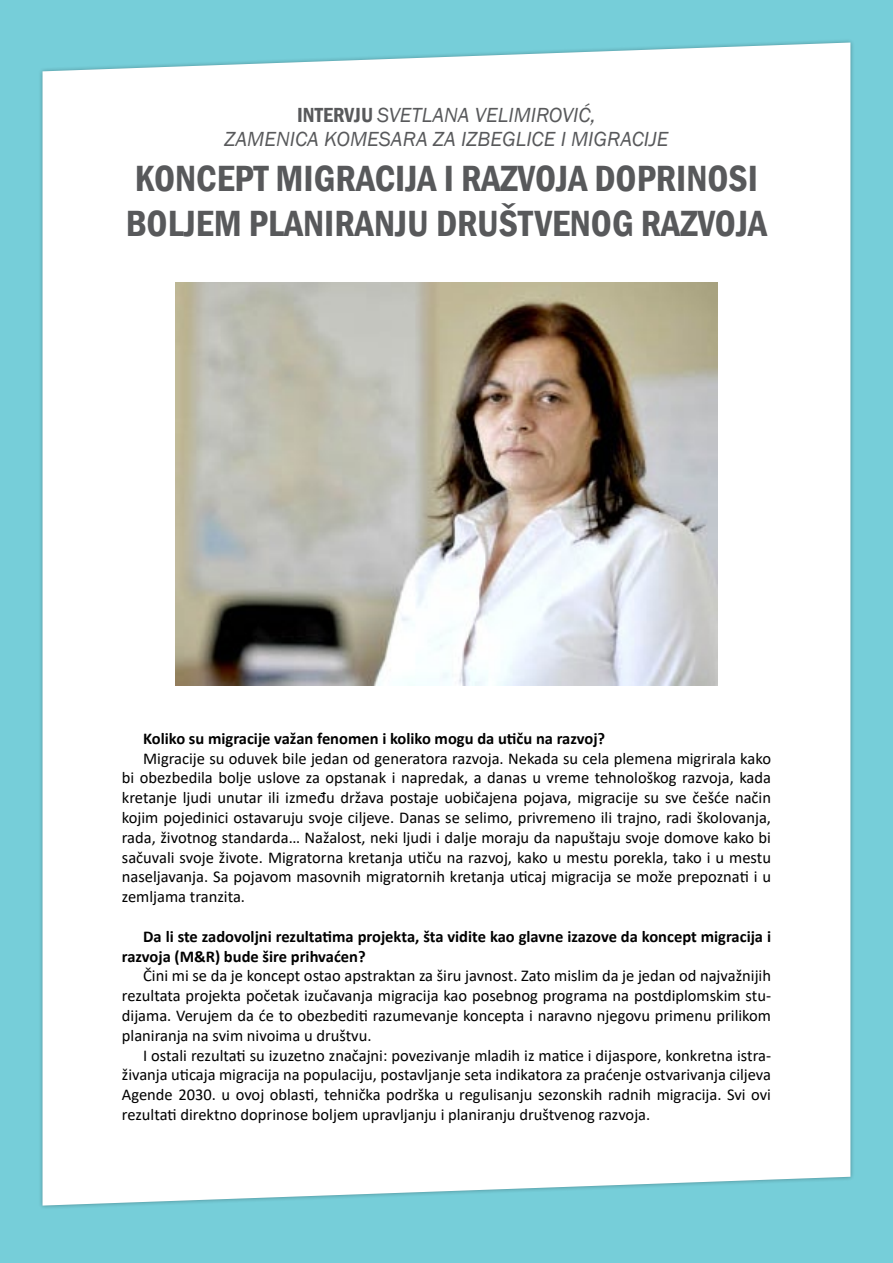
<style>
.page{position:relative;width:893px;height:1263px;background:#76ced9}
.page>*{position:absolute;margin:0;border:0;box-sizing:border-box;transform-origin:0 0}
.t1{font:600 condensed 37.5px/45px "Franklin Gothic";color:#58595b}
.t2{font:italic 21px/24px "Franklin Gothic";color:#58595b;text-align:center}
.t3{font:16.5px/19.8px "Calibri";color:#000;text-align:justify}
.t4{font:700 16.5px/19.8px "Calibri";color:#000}
.s1{font-weight:600;font-style:normal;font-stretch:condensed}
</style>
<div class="page">
<div style="left:38px;top:38px;width:817px;height:1172px;background:#000;opacity:.3"></div>
<div style="left:43px;top:43px;width:807px;height:1162px;background:#fff"></div>
<img style="left:175px;top:283px;width:542px;height:403px">
<p class="t2" style="left:224px;top:103px;width:446px"><span class="s1">INTERVJU</span> SVETLANA VELIMIROVIĆ,<br>ZAMENICA KOMESARA ZA IZBEGLICE I MIGRACIJE</p>
<h1 class="t1" style="left:126px;top:155px;width:643px">KONCEPT MIGRACIJA I RAZVOJA DOPRINOSI<br>BOLJEM PLANIRANJU DRUŠTVENOG RAZVOJA</h1>
<p class="t4" style="left:143px;top:728px;width:464px">Koliko su migracije važan fenomen i koliko mogu da utiču na razvoj?</p>
<p class="t3" style="left:122px;top:748px;width:651px;text-indent:21px">Migracije su oduvek bile jedan od generatora razvoja. Nekada su cela plemena migrirala kako bi obezbedila bolje uslove za opstanak i napredak, a danas u vreme tehnološkog razvoja, kada kretanje ljudi unutar ili između država postaje uobičajena pojava, migracije su sve češće način kojim pojedinici ostavaruju svoje ciljeve. Danas se selimo, privremeno ili trajno, radi školovanja, rada, životnog standarda… Nažalost, neki ljudi i dalje moraju da napuštaju svoje domove kako bi sačuvali svoje živote. Migratorna kretanja utiču na razvoj, kako u mestu porekla, tako i u mestu naseljavanja. Sa pojavom masovnih migratornih kretanja uticaj migracija se može prepoznati i u zemljama tranzita.</p>
<p class="t4" style="left:122px;top:926px;width:651px;text-indent:21px">Da li ste zadovoljni rezultatima projekta, šta vidite kao glavne izazove da koncept migracija i razvoja (M&amp;R) bude šire prihvaćen?</p>
<p class="t3" style="left:122px;top:966px;width:651px;text-indent:21px">Čini mi se da je koncept ostao apstraktan za širu javnost. Zato mislim da je jedan od najvažnijih rezultata projekta početak izučavanja migracija kao posebnog programa na postdiplomskim stu&shy;dijama. Verujem da će to obezbediti razumevanje koncepta i naravno njegovu primenu prilikom planiranja na svim nivoima u društvu.</p>
<p class="t3" style="left:122px;top:1045px;width:651px;text-indent:21px">I ostali rezultati su izuzetno značajni: povezivanje mladih iz matice i dijaspore, konkretna istra&shy;živanja uticaja migracija na populaciju, postavljanje seta indikatora za praćenje ostvarivanja ciljeva Agende 2030. u ovoj oblasti, tehnička podrška u regulisanju sezonskih radnih migracija. Svi ovi rezultati direktno doprinose boljem upravljanju i planiranju društvenog razvoja.</p>
</div>
